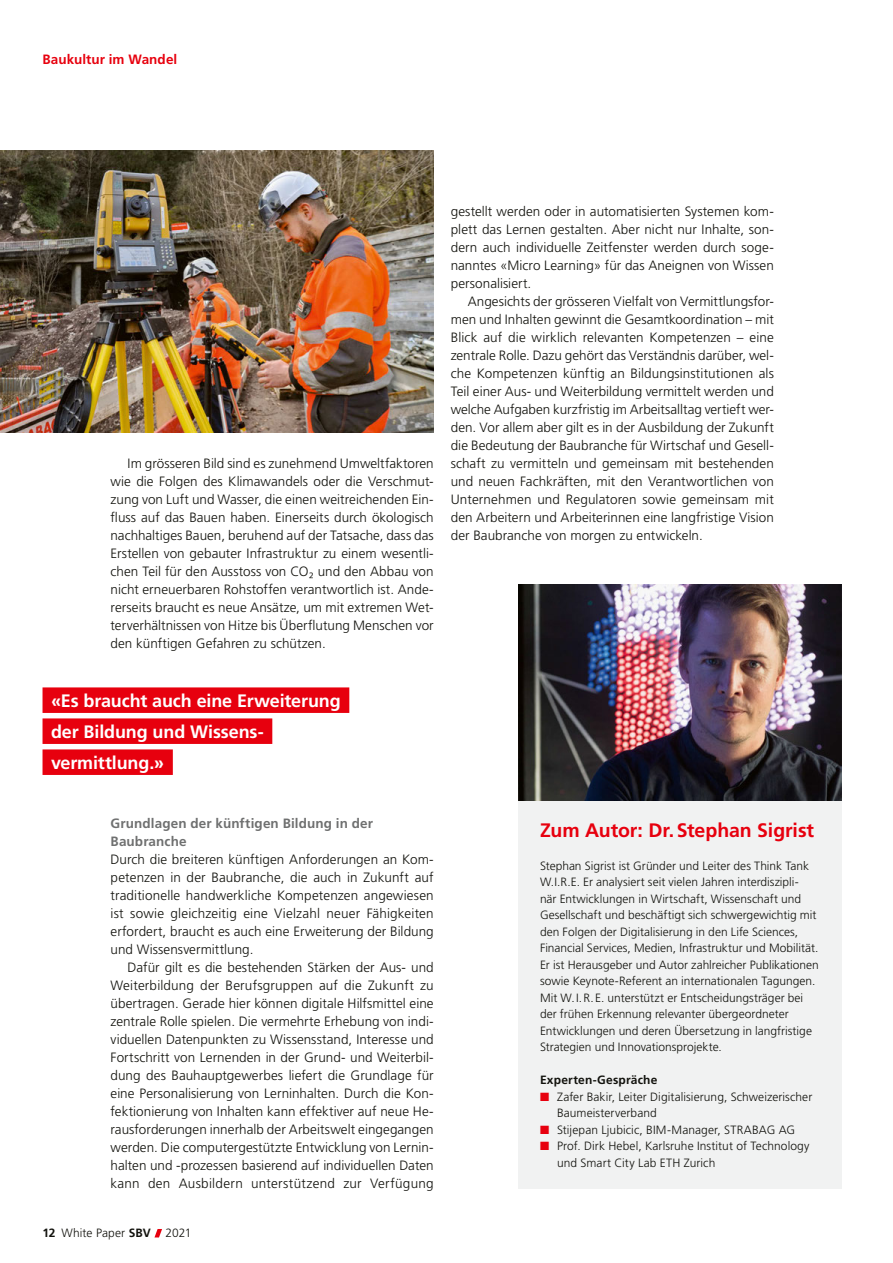
<style>
.page{position:relative;width:893px;height:1263px;background:#fff}
.page>*{position:absolute;margin:0;border:0;box-sizing:border-box;transform-origin:0 0}
.t1{font:700 19.5px "Frutiger LT Std";letter-spacing:-.005em;color:#e7000e}
.t2{font:700 18px/31px "Frutiger LT Std";letter-spacing:-.005em;color:#fff}
.t3{font:300 13.5px/18px "Frutiger LT Std";letter-spacing:.005em;color:#12120d;text-align:justify}
.t4{font:700 13.5px/18px "Frutiger LT Std";letter-spacing:.01em;color:#6f7070}
.t5{font:700 13.5px "Frutiger LT Std";color:#e7000e}
.t6{font:300 12px/16.5px "Frutiger LT Std";color:#12120d}
.t7{font:700 12px "Frutiger LT Std";letter-spacing:.015em;color:#12120d}
.s1{font-weight:700}
.s2{color:#e7000e}
</style>
<div class="page">
<hr style="left:892px;top:0;width:1px;height:96px;background:#12120d">
<svg style="left:154px;top:1229px;width:8px;height:8px"></svg>
<img style="left:0;top:151px;width:434px;height:281px">
<div style="left:519px;top:801px;width:323px;height:387px;background:#f1f2f2"></div>
<div style="left:43px;top:687px;width:306px;height:26px;background:#e7000e"></div>
<div style="left:43px;top:718px;width:229px;height:26px;background:#e7000e"></div>
<div style="left:43px;top:749px;width:130px;height:26px;background:#e7000e"></div>
<img style="left:519px;top:585px;width:323px;height:216px">
<p class="t5" style="left:43px;top:52px;width:136px">Baukultur im Wandel</p>
<p class="t3" style="left:111px;top:455px;width:325px;text-indent:17px">Im grösseren Bild sind es zunehmend Umweltfaktoren wie die Folgen des Klimawandels oder die Verschmut&shy;zung von Luft und Wasser, die einen weitreichenden Ein&shy;fluss auf das Bauen haben. Einerseits durch ökologisch nachhaltiges Bauen, beruhend auf der Tatsache, dass das Erstellen von gebauter Infrastruktur zu einem wesentli&shy;chen Teil für den Ausstoss von CO² und den Abbau von nicht erneuerbaren Rohstoffen verantwortlich ist. Ande&shy;rerseits braucht es neue Ansätze, um mit extremen Wet&shy;terverhältnissen von Hitze bis Überflutung Menschen vor den künftigen Gefahren zu schützen.</p>
<h2 class="t2" style="left:51px;top:685px;width:291px">«Es braucht auch eine Erweiterung der Bildung und Wissens&shy;vermittlung.»</h2>
<p class="t3" style="left:451px;top:202px;width:325px">gestellt werden oder in automatisierten Systemen kom&shy;plett das Lernen gestalten. Aber nicht nur Inhalte, son&shy;dern auch individuelle Zeitfenster werden durch soge&shy;nanntes «Micro Learning» für das Aneignen von Wissen personalisiert.</p>
<p class="t3" style="left:451px;top:292px;width:325px;text-indent:17px">Angesichts der grösseren Vielfalt von Vermittlungsfor&shy;men und Inhalten gewinnt die Gesamtkoordination – mit Blick auf die wirklich relevanten Kompetenzen – eine zentrale Rolle. Dazu gehört das Verständnis darüber, wel&shy;che Kompetenzen künftig an Bildungsinstitutionen als Teil einer Aus- und Weiterbildung vermittelt werden und welche Aufgaben kurzfristig im Arbeitsalltag vertieft wer&shy;den. Vor allem aber gilt es in der Ausbildung der Zukunft die Bedeutung der Baubranche für Wirtschaf und Gesell&shy;schaft zu vermitteln und gemeinsam mit bestehenden und neuen Fachkräften, mit den Verantwortlichen von Unternehmen und Regulatoren sowie gemeinsam mit den Arbeitern und Arbeiterinnen eine langfristige Vision der Baubranche von morgen zu entwickeln.</p>
<p class="t4" style="left:111px;top:814px;width:264px">Grundlagen der künftigen Bildung in der<br>Baubranche</p>
<p class="t3" style="left:111px;top:850px;width:325px">Durch die breiteren künftigen Anforderungen an Kom&shy;petenzen in der Baubranche, die auch in Zukunft auf traditionelle handwerkliche Kompetenzen angewiesen ist sowie gleichzeitig eine Vielzahl neuer Fähigkeiten erfordert, braucht es auch eine Erweiterung der Bildung und Wissensvermittlung.</p>
<p class="t3" style="left:111px;top:958px;width:325px;text-indent:17px">Dafür gilt es die bestehenden Stärken der Aus- und Weiterbildung der Berufsgruppen auf die Zukunft zu übertragen. Gerade hier können digitale Hilfsmittel eine zentrale Rolle spielen. Die vermehrte Erhebung von indi&shy;viduellen Datenpunkten zu Wissensstand, Interesse und Fortschritt von Lernenden in der Grund- und Weiterbil&shy;dung des Bauhauptgewerbes liefert die Grundlage für eine Personalisierung von Lerninhalten. Durch die Kon&shy;fektionierung von Inhalten kann effektiver auf neue He&shy;rausforderungen innerhalb der Arbeitswelt eingegangen werden. Die computergestützte Entwicklung von Lernin&shy;halten und -prozessen basierend auf individuellen Daten kann den Ausbildern unterstützend zur Verfügung</p>
<p class="t6" style="left:43px;top:1225px;width:151px"><span class="s1">12</span> White Paper <span class="s1">SBV</span> 2021</p>
<h1 class="t1" style="left:540px;top:819px;width:276px">Zum Autor: Dr.Stephan Sigrist</h1>
<p class="t6" style="left:540px;top:858px;width:280px">Stephan Sigrist ist Gründer und Leiter des Think Tank W.I.R.E. Er analysiert seit vielen Jahren interdiszipli-<br>när Entwicklungen in Wirtschaft, Wissenschaft und Gesellschaft und beschäftigt sich schwergewichtig mit den Folgen der Digitalisierung in den Life Sciences, Financial Services, Medien, Infrastruktur und Mobilität.<br>Er ist Herausgeber und Autor zahlreicher Publikationen sowie Keynote-Referent an internationalen Tagungen.<br>Mit W.I.R.E. unterstützt er Entscheidungsträger bei der frühen Erkennung relevanter übergeordneter Entwicklungen und deren Übersetzung in langfristige Strategien und Innovationsprojekte.</p>
<p class="t7" style="left:540px;top:1073px;width:119px">Experten-Gespräche</p>
<p class="t6" style="left:557px;top:1089px;width:257px;text-indent:-17px"><span class="s2">■</span> Zafer Bakir, Leiter Digitalisierung, Schweizerischer<br>Baumeisterverband</p>
<p class="t6" style="left:540px;top:1122px;width:257px"><span class="s2">■</span> Stijepan Ljubicic, BIM-Manager, STRABAG AG</p>
<p class="t6" style="left:557px;top:1138px;width:254px;text-indent:-17px"><span class="s2">■</span> Prof. Dirk Hebel, Karlsruhe Institut of Technology und Smart City Lab ETH Zurich</p>
</div>
